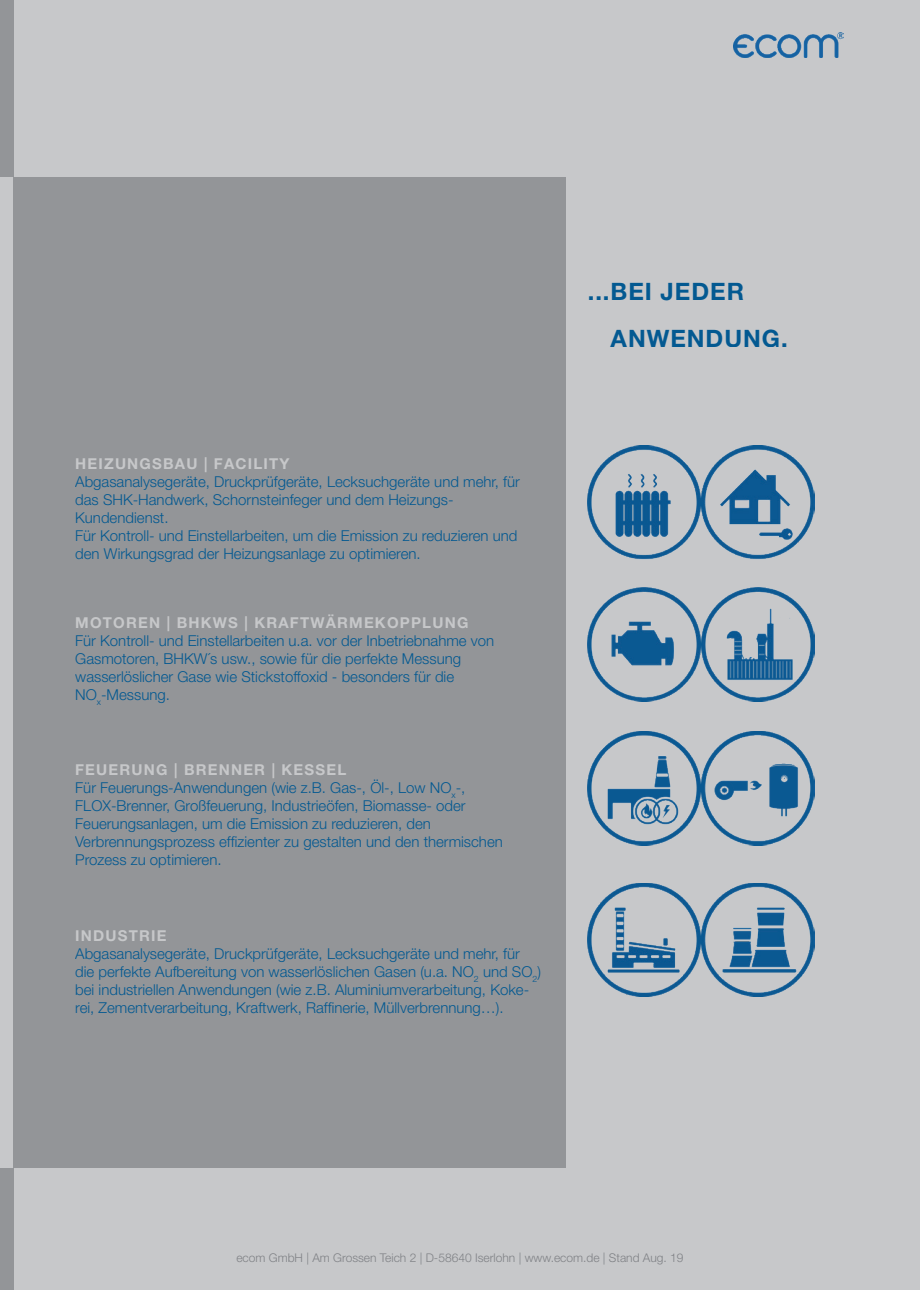
<style>
.page{position:relative;width:920px;height:1290px;background:#c7c8ca}
.page>*{position:absolute;margin:0;border:0;box-sizing:border-box;transform-origin:0 0}
.t1{font:700 24px/46.5px "Helvetica Neue LT Pro";letter-spacing:.04em;color:#015891}
.t2{font:300 15px/18px "Helvetica Neue LT Pro";color:#015891}
.t3{font:700 15px "Helvetica Neue LT Pro";letter-spacing:.08em;color:#c7c8ca}
.t4{font:300 12px "Helvetica Neue LT Pro";color:#808286}
.s1{font-weight:700;color:#c7c8ca}
</style>
<div class="page">
<img style="left:733px;top:33px;width:110px;height:25px">
<div style="left:12px;top:177px;width:554px;height:990px;background:#939598"></div>
<img style="left:588px;top:883px;width:227px;height:113px">
<img style="left:588px;top:731px;width:227px;height:114px">
<img style="left:588px;top:588px;width:227px;height:113px">
<img style="left:588px;top:446px;width:227px;height:114px">
<svg style="left:0;top:0;width:14px;height:1289px;fill:#939598"></svg>
<div style="left:0;top:177px;width:12px;height:990px;background:#c7c8ca"></div>
<p class="t3" style="left:75px;top:454px;width:216px">HEIZUNGSBAU | FACILITY</p>
<p class="t2" style="left:75px;top:472px;width:446px">Abgasanalysegeräte, Druckprüfgeräte, Lecksuchgeräte und mehr, für das SHK-Handwerk, Schornsteinfeger und dem Heizungs-Kundendienst.<br>Für Kontroll- und Einstellarbeiten, um die Emission zu reduzieren und den Wirkungsgrad der Heizungsanlage zu optimieren.</p>
<p class="t3" style="left:75px;top:613px;width:395px">MOTOREN | BHKWS | KRAFTWÄRMEKOPPLUNG</p>
<p class="t2" style="left:75px;top:631px;width:420px">Für Kontroll- und Einstellarbeiten u.a. vor der Inbetriebnahme von Gasmotoren, BHKW´s usw., sowie für die perfekte Messung wasserlöslicher Gase wie Stickstoffoxid - besonders für die NO<sub>x</sub>-Messung.</p>
<p class="t2" style="left:75px;top:760px;width:429px"><span class="s1">FEUERUNG | BRENNER | KESSEL<br></span>Für Feuerungs-Anwendungen (wie z.B. Gas-, Öl-, Low NO<sub>x</sub>-, FLOX-Brenner, Großfeuerung, Industrieöfen, Biomasse- oder Feuerungsanlagen, um die Emission zu reduzieren, den Verbrennungsprozess effizienter zu gestalten und den thermischen Prozess zu optimieren.</p>
<p class="t3" style="left:75px;top:926px;width:93px">INDUSTRIE</p>
<p class="t2" style="left:75px;top:944px;width:467px">Abgasanalysegeräte, Druckprüfgeräte, Lecksuchgeräte und mehr, für die perfekte Aufbereitung von wasserlöslichen Gasen (u.a. NO<sub>2</sub> und SO<sub>2</sub>) bei industriellen Anwendungen (wie z.B. Aluminiumverarbeitung, Koke&shy;rei, Zementverarbeitung, Kraftwerk, Raffinerie, Müllverbrennung…).</p>
<h1 class="t1" style="left:611px;top:268px;width:179px;text-indent:-23px">...BEI JEDER<br>ANWENDUNG.</h1>
<p class="t4" style="left:236px;top:1250px;width:449px">ecom GmbH | Am Grossen Teich 2 | D-58640 Iserlohn | www.ecom.de | Stand Aug. 19</p>
</div>
